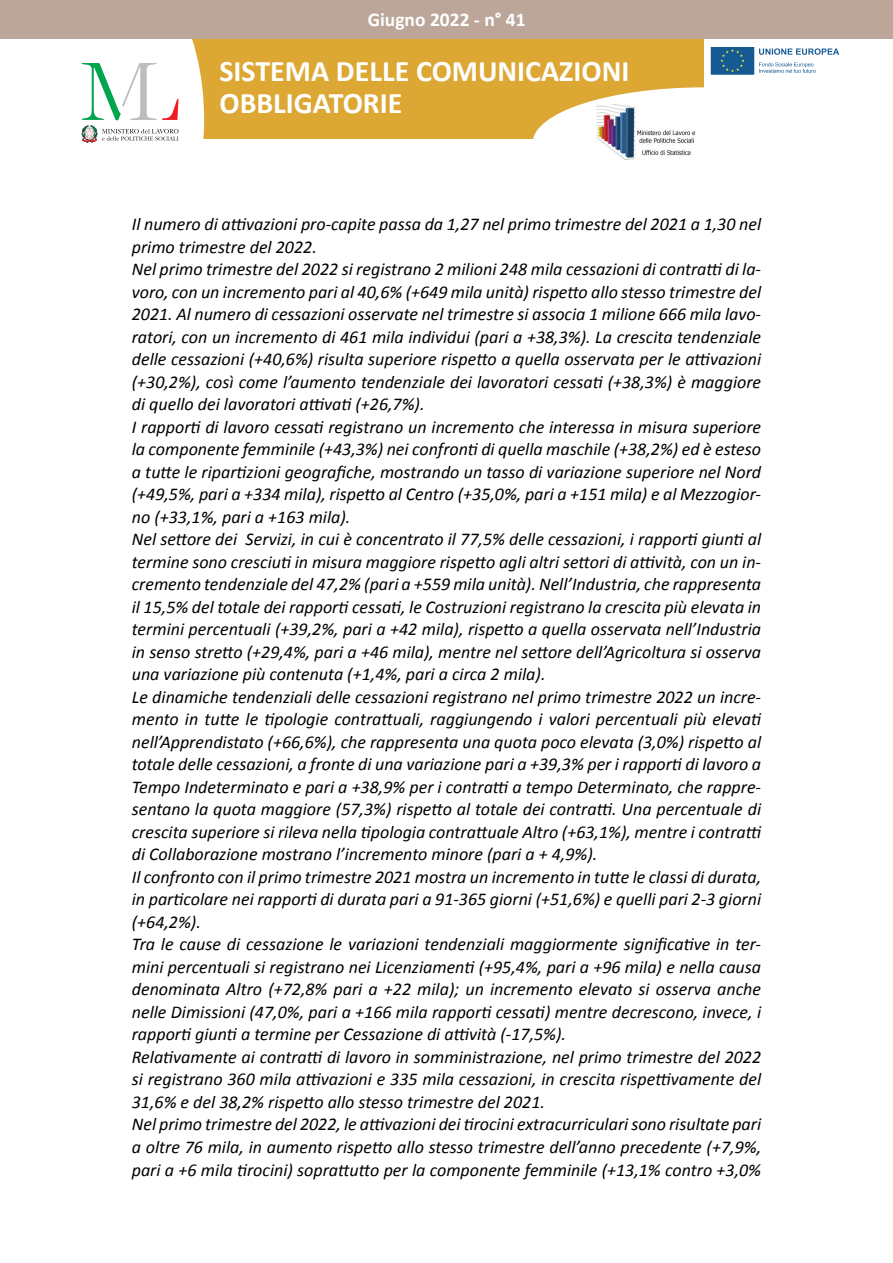
<style>
.page{position:relative;width:893px;height:1263px;background:#fff}
.page>*{position:absolute;margin:0;border:0;box-sizing:border-box;transform-origin:0 0}
.t1{font:700 29.85px/31.5px "Calibri";color:#fff}
.t2{font:700 19.5px "Calibri";color:#fff}
.Nome_tabella_rapport{font:italic 18px/22.5px "Calibri";color:#000;text-align:justify}
</style>
<div class="page">
<div style="left:181px;top:32px;width:523px;height:107px;background:#dda734"></div>
<svg style="left:81px;top:39px;width:123px;height:100px"></svg>
<div style="left:0;top:0;width:893px;height:39px;background:#bca69a"></div>
<div style="left:533px;top:87px;width:342px;height:112px;background:#fff;border-radius:50%"></div>
<svg style="left:82px;top:64px;width:97px;height:79px"></svg>
<img style="left:596px;top:104px;width:100px;height:56px">
<div style="left:710px;top:46px;width:45px;height:29px;background:#165a94"></div>
<div style="left:710px;top:46px;width:45px;height:29px;border:1px solid #fff"></div>
<svg style="left:720px;top:49px;width:25px;height:23px"></svg>
<svg style="left:759px;top:62px;width:57px;height:11px"></svg>
<svg style="left:759px;top:48px;width:80px;height:7px"></svg>
<p class="t2" style="left:368px;top:7px;width:159px">Giugno 2022 - n° 41</p>
<h1 class="t1" style="left:219px;top:54px;width:411px">SISTEMA DELLE COMUNICAZIONI<br>OBBLIGATORIE</h1>
<p class="Nome_tabella_rapport" style="left:132px;top:212px;width:631px">Il numero di attivazioni pro-capite passa da 1,27 nel primo trimestre del 2021 a 1,30 nel primo trimestre del 2022.</p>
<p class="Nome_tabella_rapport" style="left:132px;top:257px;width:631px">Nel primo trimestre del 2022 si registrano 2 milioni 248 mila cessazioni di contratti di la&shy;voro, con un incremento pari al 40,6% (+649 mila unità) rispetto allo stesso trimestre del 2021. Al numero di cessazioni osservate nel trimestre si associa 1 milione 666 mila lavo&shy;ratori, con un incremento di 461 mila individui (pari a +38,3%). La crescita tendenziale delle cessazioni (+40,6%) risulta superiore rispetto a quella osservata per le attivazioni (+30,2%), così come l’aumento tendenziale dei lavoratori cessati (+38,3%) è maggiore di quello dei lavoratori attivati (+26,7%).</p>
<p class="Nome_tabella_rapport" style="left:132px;top:415px;width:631px">I rapporti di lavoro cessati registrano un incremento che interessa in misura superiore la componente femminile (+43,3%) nei confronti di quella maschile (+38,2%) ed è esteso a tutte le ripartizioni geografiche, mostrando un tasso di variazione superiore nel Nord (+49,5%, pari a +334 mila), rispetto al Centro (+35,0%, pari a +151 mila) e al Mezzogior&shy;no (+33,1%, pari a +163 mila).</p>
<p class="Nome_tabella_rapport" style="left:132px;top:527px;width:631px">Nel settore dei Servizi, in cui è concentrato il 77,5% delle cessazioni, i rapporti giunti al termine sono cresciuti in misura maggiore rispetto agli altri settori di attività, con un in&shy;cremento tendenziale del 47,2% (pari a +559 mila unità). Nell’Industria, che rappresenta il 15,5% del totale dei rapporti cessati, le Costruzioni registrano la crescita più elevata in termini percentuali (+39,2%, pari a +42 mila), rispetto a quella osservata nell’Industria in senso stretto (+29,4%, pari a +46 mila), mentre nel settore dell’Agricoltura si osserva una variazione più contenuta (+1,4%, pari a circa 2 mila).</p>
<p class="Nome_tabella_rapport" style="left:132px;top:685px;width:631px">Le dinamiche tendenziali delle cessazioni registrano nel primo trimestre 2022 un incre&shy;mento in tutte le tipologie contrattuali, raggiungendo i valori percentuali più elevati nell’Apprendistato (+66,6%), che rappresenta una quota poco elevata (3,0%) rispetto al totale delle cessazioni, a fronte di una variazione pari a +39,3% per i rapporti di lavoro a Tempo Indeterminato e pari a +38,9% per i contratti a tempo Determinato, che rappre&shy;sentano la quota maggiore (57,3%) rispetto al totale dei contratti. Una percentuale di crescita superiore si rileva nella tipologia contrattuale Altro (+63,1%), mentre i contratti di Collaborazione mostrano l’incremento minore (pari a + 4,9%).</p>
<p class="Nome_tabella_rapport" style="left:132px;top:865px;width:631px">Il confronto con il primo trimestre 2021 mostra un incremento in tutte le classi di durata, in particolare nei rapporti di durata pari a 91-365 giorni (+51,6%) e quelli pari 2-3 giorni (+64,2%).</p>
<p class="Nome_tabella_rapport" style="left:132px;top:932px;width:631px">Tra le cause di cessazione le variazioni tendenziali maggiormente significative in ter&shy;mini percentuali si registrano nei Licenziamenti (+95,4%, pari a +96 mila) e nella causa denominata Altro (+72,8% pari a +22 mila); un incremento elevato si osserva anche nelle Dimissioni (47,0%, pari a +166 mila rapporti cessati) mentre decrescono, invece, i rapporti giunti a termine per Cessazione di attività (-17,5%).</p>
<p class="Nome_tabella_rapport" style="left:132px;top:1045px;width:631px">Relativamente ai contratti di lavoro in somministrazione, nel primo trimestre del 2022 si registrano 360 mila attivazioni e 335 mila cessazioni, in crescita rispettivamente del 31,6% e del 38,2% rispetto allo stesso trimestre del 2021.</p>
<p class="Nome_tabella_rapport" style="left:132px;top:1112px;width:631px">Nel primo trimestre del 2022, le attivazioni dei tirocini extracurriculari sono risultate pari a oltre 76 mila, in aumento rispetto allo stesso trimestre dell’anno precedente (+7,9%, pari a +6 mila tirocini) soprattutto per la componente femminile (+13,1% contro +3,0%</p>
</div>
